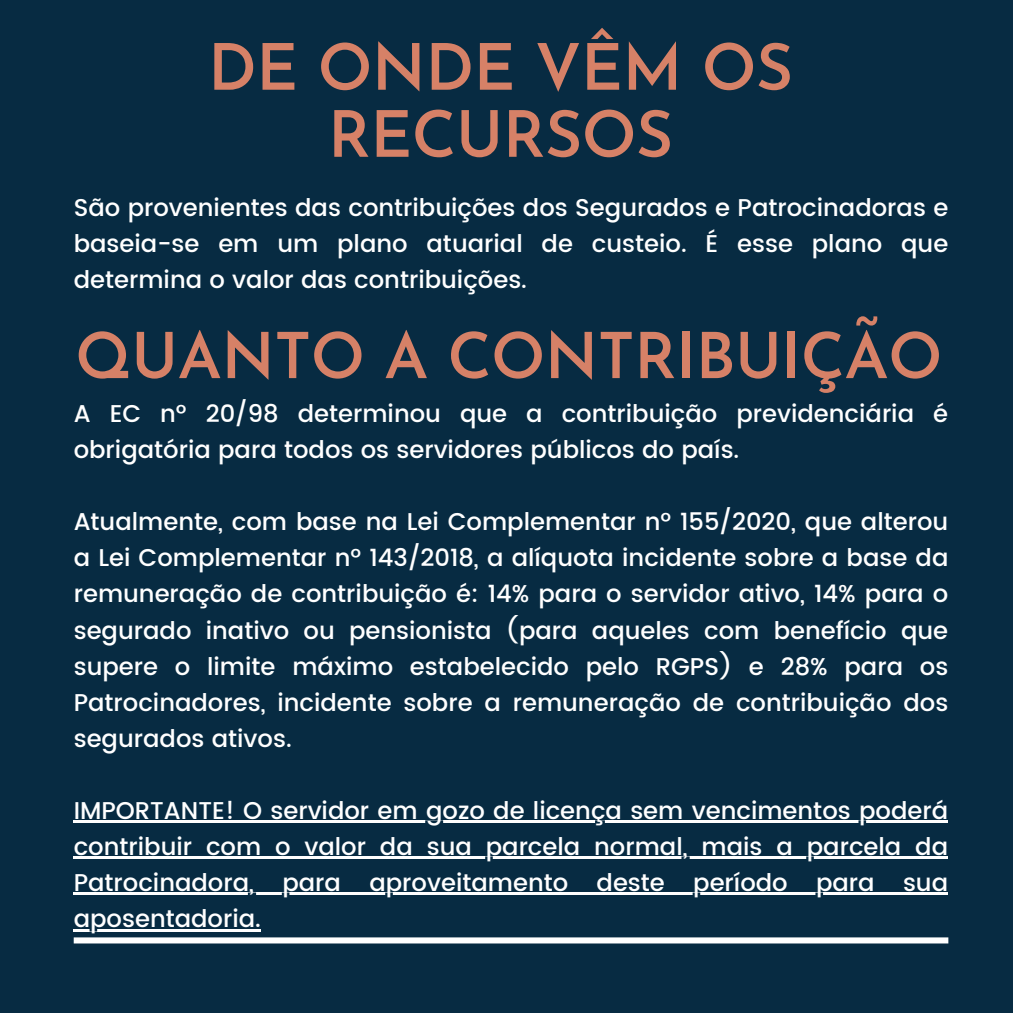
<style>
.page{position:relative;width:1013px;height:1013px;background:#fff}
.page>*{position:absolute;margin:0;border:0;box-sizing:border-box;transform-origin:0 0}
.t1{font:600 64.12px/67px "Josefin Sans";letter-spacing:-.01em;color:#d68167;text-align:center}
.t2{font:600 63.5px "Josefin Sans";letter-spacing:-.01em;color:#d68167}
.t3{font:500 24.25px/36.1px "Poppins";color:#fff;text-align:justify}
</style>
<div class="page">
<div style="left:0;top:0;width:1012px;height:1012px;background:#072b42"></div>
<svg style="left:74px;top:937px;width:874px;height:6px"></svg>
<hr style="left:74px;top:820px;width:874px;height:2px;background:#fff">
<hr style="left:74px;top:856px;width:874px;height:3px;background:#fff">
<hr style="left:74px;top:892px;width:874px;height:3px;background:#fff">
<hr style="left:74px;top:928px;width:187px;height:3px;background:#fff">
<h1 class="t1" style="left:208px;top:40px;width:586px">DE ONDE VÊM OS<br>RECURSOS</h1>
<p class="t3" style="left:74px;top:189px;width:876px">São provenientes das contribuições dos Segurados e Patrocinadoras e baseia-se em um plano atuarial de custeio. É esse plano que determina o valor das contribuições.</p>
<h2 class="t2" style="left:75px;top:330px;width:868px">QUANTO A CONTRIBUIÇÃO</h2>
<p class="t3" style="left:74px;top:395px;width:876px">A EC nº 20/98 determinou que a contribuição previdenciária é obrigatória para todos os servidores públicos do país.</p>
<p class="t3" style="left:74px;top:504px;width:876px">Atualmente, com base na Lei Complementar nº 155/2020, que alterou a Lei Complementar nº 143/2018, a alíquota incidente sobre a base da remuneração de contribuição é: 14% para o servidor ativo, 14% para o segurado inativo ou pensionista (para aqueles com benefício que supere o limite máximo estabelecido pelo RGPS) e 28% para os Patrocinadores, incidente sobre a remuneração de contribuição dos segurados ativos.</p>
<p class="t3" style="left:74px;top:792px;width:876px">IMPORTANTE! O servidor em gozo de licença sem vencimentos poderá contribuir com o valor da sua parcela normal, mais a parcela da Patrocinadora, para aproveitamento deste período para sua aposentadoria.</p>
</div>
